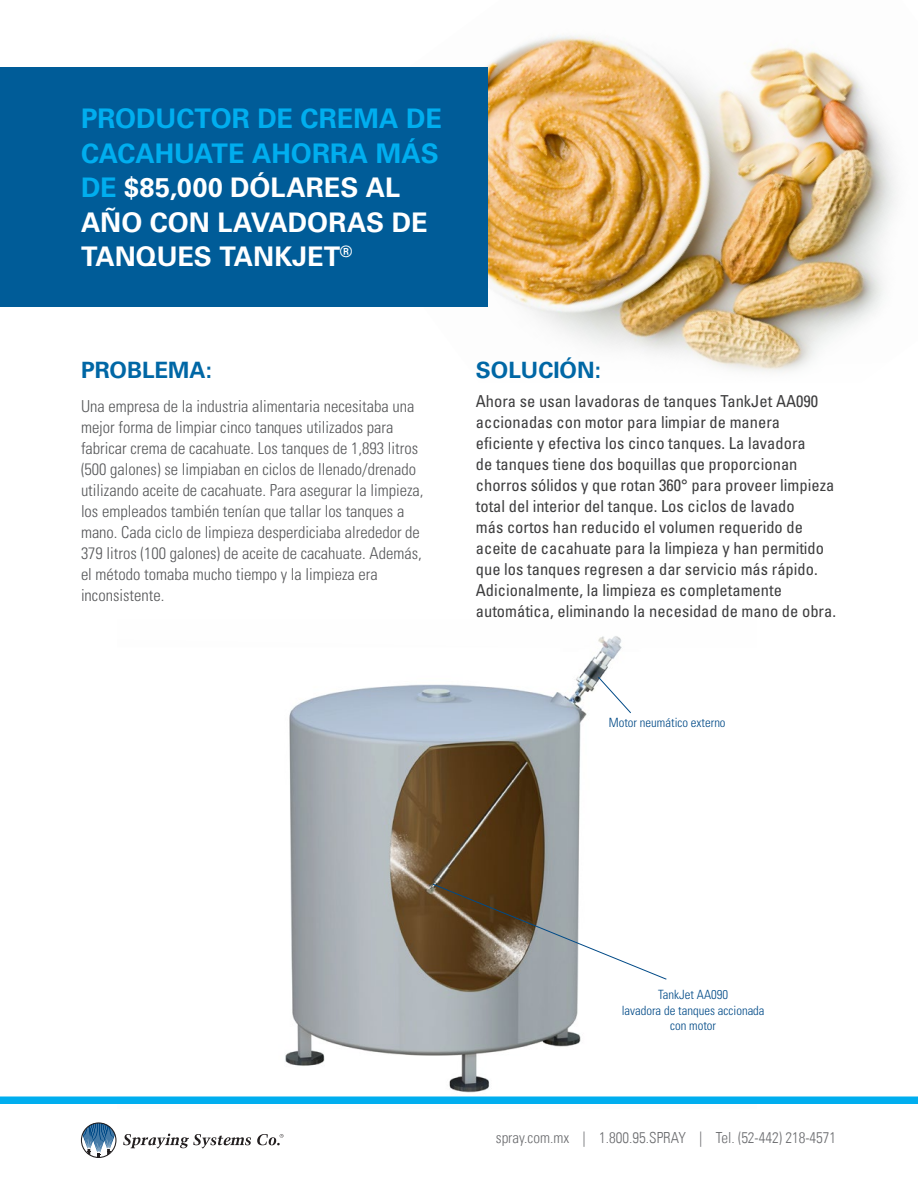
<style>
.page{position:relative;width:918px;height:1188px;background:#fff}
.page>*{position:absolute;margin:0;border:0;box-sizing:border-box;transform-origin:0 0}
.t1{font:700 27px/34.5px "Univers LT Std";letter-spacing:-.005em;color:#fff}
.Paragraph_title{font:700 22.5px "Univers LT Std";color:#0067a5}
.body{font:condensed 16.5px/21px "Univers LT Std";color:#3e3e3f}
.body-2{font:300 condensed 16.5px/21px "Univers LT Std";color:#57585a}
.footer_text{font:300 condensed 15.3px "Univers LT";color:#6c6d70}
.t2{font:300 condensed 12.75px/15.3px "Univers LT Std";color:#004a87;text-align:center}
.s1{color:#00aeef}
</style>
<div class="page">
<img style="left:285px;top:636px;width:337px;height:457px">
<svg style="left:432px;top:883px;width:235px;height:97px"></svg>
<img style="left:303px;top:35px;width:594px;height:337px">
<div style="left:0;top:68px;width:487px;height:239px;background:#005c98"></div>
<svg style="left:81px;top:1122px;width:35px;height:36px"></svg>
<svg style="left:123px;top:1134px;width:128px;height:14px"></svg>
<svg style="left:257px;top:1134px;width:27px;height:11px"></svg>
<div style="left:0;top:1096px;width:918px;height:8px;background:#00aeef"></div>
<svg style="left:597px;top:676px;width:34px;height:38px"></svg>
<p class="t1" style="left:81px;top:102px;width:363px"><span class="s1">PRODUCTOR DE CREMA DE<br>CACAHUATE AHORRA MÁS<br>DE</span> $85,000 DÓLARES AL<br>AÑO CON LAVADORAS DE<br>TANQUES TANKJET<sup>®</sup></p>
<p class="Paragraph_title" style="left:81px;top:357px;width:133px">PROBLEMA:</p>
<p class="body-2" style="left:81px;top:396px;width:344px">Una empresa de la industria alimentaria necesitaba una mejor forma de limpiar cinco tanques utilizados para fabricar crema de cacahuate. Los tanques de 1,893 litros (500 galones) se limpiaban en ciclos de llenado/drenado utilizando aceite de cacahuate. Para asegurar la limpieza, los empleados también tenían que tallar los tanques a mano. Cada ciclo de limpieza desperdiciaba alrededor de 379 litros (100 galones) de aceite de cacahuate. Además, el método tomaba mucho tiempo y la limpieza era inconsistente.</p>
<p class="Paragraph_title" style="left:476px;top:357px;width:127px">SOLUCIÓN:</p>
<p class="body" style="left:476px;top:390px;width:362px">Ahora se usan lavadoras de tanques TankJet AA090 accionadas con motor para limpiar de manera eficiente y efectiva los cinco tanques. La lavadora<br>de tanques tiene dos boquillas que proporcionan chorros sólidos y que rotan 360° para proveer limpieza total del interior del tanque. Los ciclos de lavado<br>más cortos han reducido el volumen requerido de aceite de cacahuate para la limpieza y han permitido que los tanques regresen a dar servicio más rápido.<br>Adicionalmente, la limpieza es completamente automática, eliminando la necesidad de mano de obra.</p>
<p class="t2" style="left:609px;top:715px;width:118px">Motor neumático externo</p>
<p class="t2" style="left:622px;top:987px;width:144px">TankJet AA090<br>lavadora de tanques accionada con motor</p>
<p class="footer_text" style="left:496px;top:1128px;width:342px">spray.com.mx | 1.800.95.SPRAY | Tel. (52-442) 218-4571</p>
</div>
